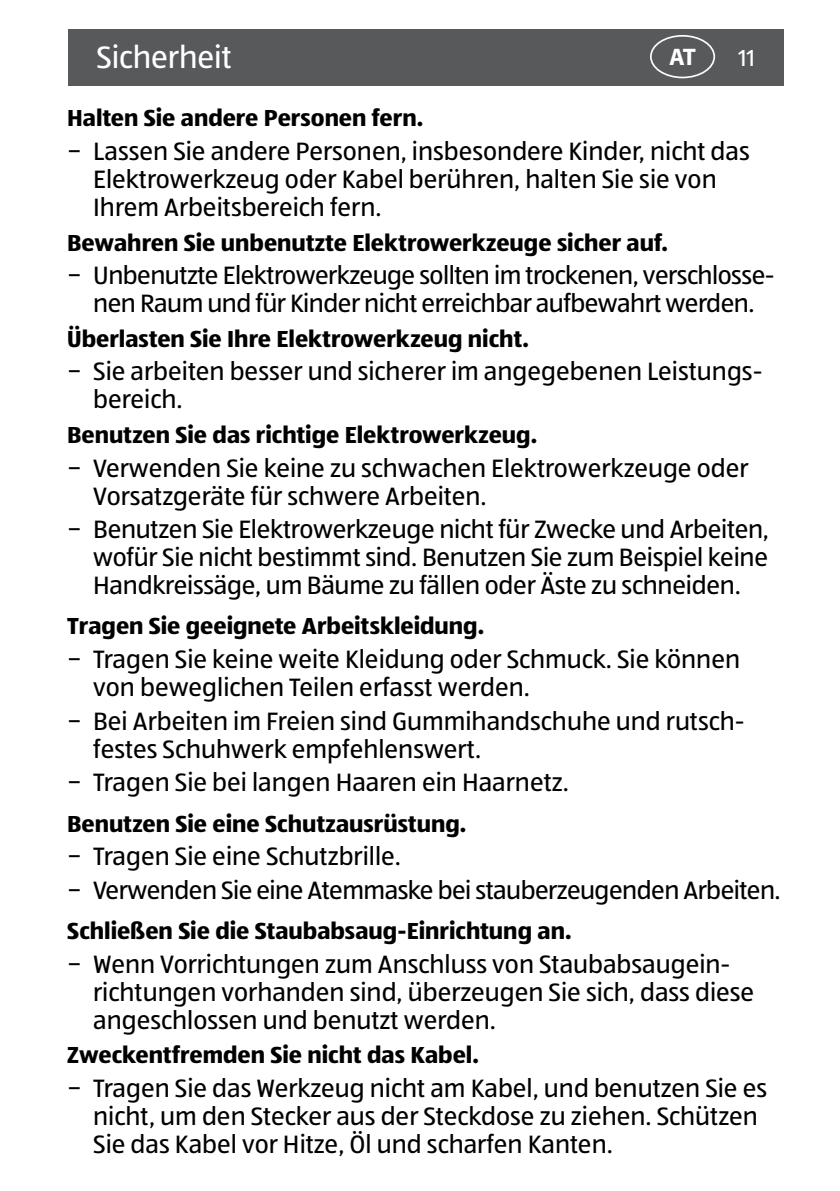
<style>
.page{position:relative;width:840px;height:1191px;background:#fff}
.page>*{position:absolute;margin:0;border:0;box-sizing:border-box;transform-origin:0 0}
.t1{font:32px "ALDISUEDOT";letter-spacing:-.005em;color:#fff}
.t2{font:26px/28px "ALDISUEDOT";color:#000}
.t3{font:26px/28px "ALDISUEDOT";letter-spacing:-.02em;color:#000;text-align:center}
.t4{font:700 24px "ALDISUEDOT";color:#000}
.t5{font:700 24px "Myriad Pro";color:#fff}
.t6{font:24px "ALDISUEDOT";color:#fff}
</style>
<div class="page">
<div style="left:68px;top:29px;width:714px;height:56px;background:#58595b"></div>
<div style="left:649px;top:35px;width:65px;height:43px;border:2px solid #fafdff;border-radius:50%"></div>
<p class="t1" style="left:96px;top:36px;width:137px">Sicherheit</p>
<p class="t5" style="left:668px;top:41px;width:28px">AT</p>
<p class="t6" style="left:738px;top:43px;width:18px">11</p>
<p class="t4" style="left:67px;top:102px;width:357px">Halten Sie andere Personen fern.</p>
<p class="t2" style="left:93px;top:136px;width:657px;text-indent:-26px">− Lassen Sie andere Personen, insbesondere Kinder, nicht das<br>Elektrowerkzeug oder Kabel berühren, halten Sie sie von<br>Ihrem Arbeitsbereich fern.</p>
<p class="t4" style="left:67px;top:226px;width:602px">Bewahren Sie unbenutzte Elektrowerkzeuge sicher auf.</p>
<p class="t3" style="left:67px;top:261px;width:708px">− Unbenutzte Elektrowerkzeuge sollten im trockenen, verschlosse&shy;nen Raum und für Kinder nicht erreichbar aufbewahrt werden.</p>
<p class="t4" style="left:67px;top:322px;width:463px">Überlasten Sie Ihre Elektrowerkzeug nicht.</p>
<p class="t2" style="left:93px;top:357px;width:670px;text-indent:-26px">− Sie arbeiten besser und sicherer im angegebenen Leistungs&shy;bereich.</p>
<p class="t4" style="left:67px;top:418px;width:471px">Benutzen Sie das richtige Elektrowerkzeug.</p>
<p class="t2" style="left:93px;top:453px;width:656px;text-indent:-26px">− Verwenden Sie keine zu schwachen Elektrowerkzeuge oder<br>Vorsatzgeräte für schwere Arbeiten.</p>
<p class="t2" style="left:93px;top:514px;width:676px;text-align:justify;text-indent:-26px">− Benutzen Sie Elektrowerkzeuge nicht für Zwecke und Arbeiten, wofür Sie nicht bestimmt sind. Benutzen Sie zum Beispiel keine Handkreissäge, um Bäume zu fällen oder Äste zu schneiden.</p>
<p class="t4" style="left:67px;top:610px;width:418px">Tragen Sie geeignete Arbeitskleidung.</p>
<p class="t2" style="left:93px;top:644px;width:648px;text-indent:-26px">− Tragen Sie keine weite Kleidung oder Schmuck. Sie können von beweglichen Teilen erfasst werden.</p>
<p class="t2" style="left:93px;top:706px;width:650px;text-indent:-26px">− Bei Arbeiten im Freien sind Gummihandschuhe und rutsch&shy;festes Schuhwerk empfehlenswert.</p>
<p class="t2" style="left:67px;top:768px;width:503px">− Tragen Sie bei langen Haaren ein Haarnetz.</p>
<p class="t4" style="left:67px;top:807px;width:400px">Benutzen Sie eine Schutzausrüstung.</p>
<p class="t3" style="left:67px;top:839px;width:714px;line-height:33.6px;text-align:left">− Tragen Sie eine Schutzbrille.<br>− Verwenden Sie eine Atemmaske bei stauberzeugenden Arbeiten.</p>
<p class="t4" style="left:67px;top:914px;width:505px">Schließen Sie die Staubabsaug-Einrichtung an.</p>
<p class="t2" style="left:93px;top:949px;width:662px;text-indent:-26px">− Wenn Vorrichtungen zum Anschluss von Staubabsaugein&shy;richtungen vorhanden sind, überzeugen Sie sich, dass diese angeschlossen und benutzt werden.</p>
<p class="t4" style="left:67px;top:1039px;width:413px">Zweckentfremden Sie nicht das Kabel.</p>
<p class="t2" style="left:93px;top:1073px;width:675px;text-indent:-26px">− Tragen Sie das Werkzeug nicht am Kabel, und benutzen Sie es nicht, um den Stecker aus der Steckdose zu ziehen. Schützen<br>Sie das Kabel vor Hitze, Öl und scharfen Kanten.</p>
</div>
